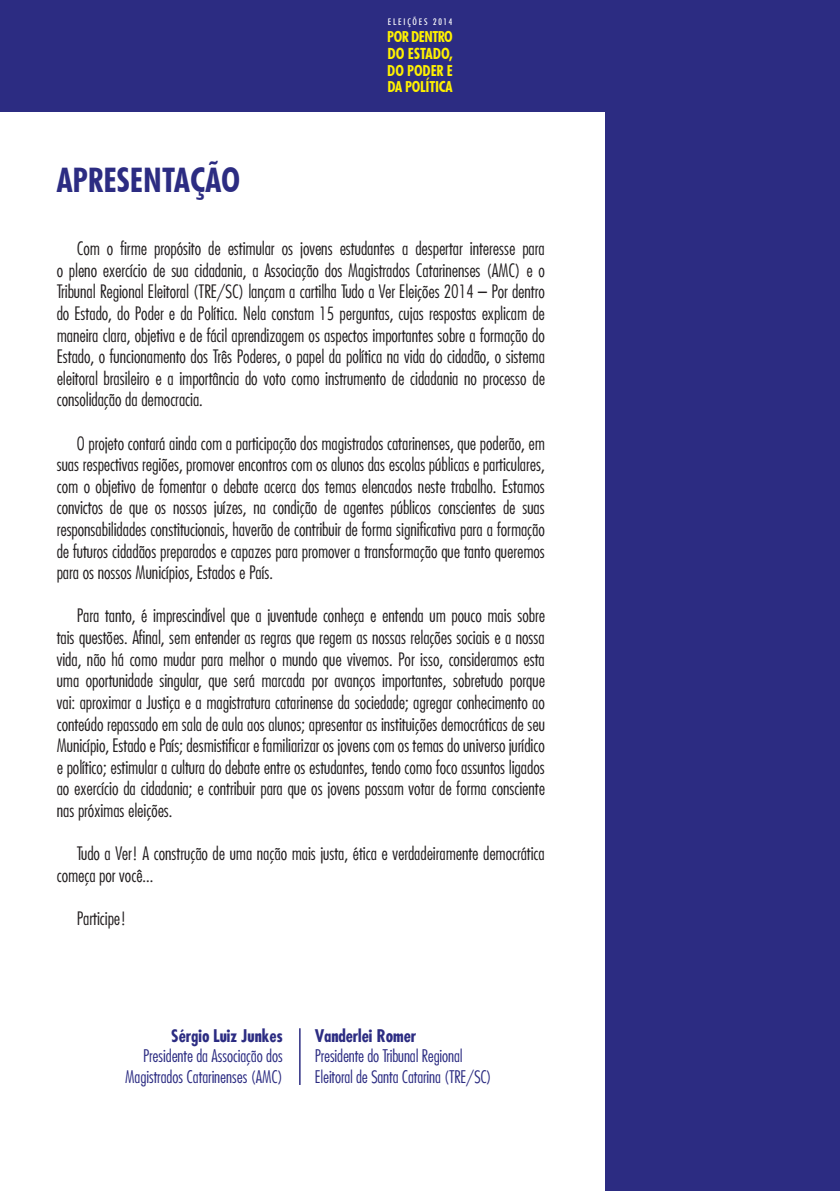
<style>
.page{position:relative;width:840px;height:1191px;background:#fff}
.page>*{position:absolute;margin:0;border:0;box-sizing:border-box;transform-origin:0 0}
.t1{font:700 condensed 33.8px "Futura BT";color:#2c2c82}
.t2{font:300 condensed 18px/21.6px "Futura";color:#231f20;text-align:justify}
.t3{font:300 condensed 17px/20.2px "Futura";letter-spacing:-.005em;color:#2c2c82;text-align:right}
.t4{font:700 condensed 17px "Futura";color:#2c2c82}
.t5{font:700 condensed 15.4px "Futura BT";color:#fff100}
.t6{font:700 condensed 15.2px "Futura BT";letter-spacing:-.015em;color:#fff100}
.t7{font:500 condensed 9.2px "Futura BT";letter-spacing:.195em;color:#fff}
</style>
<div class="page">
<div style="left:0;top:0;width:839px;height:112px;background:#2c2c82"></div>
<hr style="left:299px;top:1028px;width:1px;height:57px;background:#2c2c82">
<div style="left:605px;top:106px;width:234px;height:1085px;background:#2c2c82"></div>
<p class="t7" style="left:387px;top:16px;width:66px">ELEIÇÕES 2014</p>
<p class="t1" style="left:57px;top:159px;width:32px">APRESENTA</p>
<p class="t1" style="left:190px;top:159px;width:50px">ÇÃO</p>
<p class="t6" style="left:387px;top:28px;width:67px">POR DENTRO</p>
<p class="t5" style="left:387px;top:44px;width:67px">DO ESTADO,</p>
<p class="t6" style="left:387px;top:61px;width:67px">DO PODER E</p>
<p class="t6" style="left:387px;top:78px;width:67px">DA POLÍTICA</p>
<p class="t2" style="left:57px;top:237px;width:489px;text-indent:20px">Com o firme propósito de estimular os jovens estudantes a despertar interesse para o pleno exercício de sua cidadania, a Associação dos Magistrados Catarinenses (AMC) e o Tribunal Regional Eleitoral (TRE/SC) lançam a cartilha Tudo a Ver Eleições 2014 – Por dentro do Estado, do Poder e da Política. Nela constam 15 perguntas, cujas respostas explicam de maneira clara, objetiva e de fácil aprendizagem os aspectos importantes sobre a formação do Estado, o funcionamento dos Três Poderes, o papel da política na vida do cidadão, o sistema eleitoral brasileiro e a importância do voto como instrumento de cidadania no processo de consolidação da democracia.</p>
<p class="t2" style="left:57px;top:432px;width:489px;text-indent:20px">O projeto contará ainda com a participação dos magistrados catarinenses, que poderão, em suas respectivas regiões, promover encontros com os alunos das escolas públicas e particulares, com o objetivo de fomentar o debate acerca dos temas elencados neste trabalho. Estamos convictos de que os nossos juízes, na condição de agentes públicos conscientes de suas responsabilidades constitucionais, haverão de contribuir de forma significativa para a formação de futuros cidadãos preparados e capazes para promover a transformação que tanto queremos para os nossos Municípios, Estados e País.</p>
<p class="t2" style="left:57px;top:605px;width:489px;text-indent:20px">Para tanto, é imprescindível que a juventude conheça e entenda um pouco mais sobre tais questões. Afinal, sem entender as regras que regem as nossas relações sociais e a nossa vida, não há como mudar para melhor o mundo que vivemos. Por isso, consideramos esta uma oportunidade singular, que será marcada por avanços importantes, sobretudo porque vai: aproximar a Justiça e a magistratura catarinense da sociedade; agregar conhecimento ao conteúdo repassado em sala de aula aos alunos; apresentar as instituições democráticas de seu Município, Estado e País; desmistificar e familiarizar os jovens com os temas do universo jurídico e político; estimular a cultura do debate entre os estudantes, tendo como foco assuntos ligados ao exercício da cidadania; e contribuir para que os jovens possam votar de forma consciente nas próximas eleições.</p>
<p class="t2" style="left:57px;top:842px;width:489px;text-indent:20px">Tudo a Ver! A construção de uma nação mais justa, ética e verdadeiramente democrática começa por você...</p>
<p class="t2" style="left:77px;top:907px;width:51px">Participe!</p>
<p class="t4" style="left:171px;top:1024px;width:113px">Sérgio Luiz Junkes</p>
<p class="t3" style="left:125px;top:1045px;width:159px">Presidente da Associação dos<br>Magistrados Catarinenses (AMC)</p>
<p class="t4" style="left:315px;top:1024px;width:103px">Vanderlei Romer</p>
<p class="t3" style="left:315px;top:1045px;width:178px;text-align:left">Presidente do Tribunal Regional<br>Eleitoral de Santa Catarina (TRE/SC)</p>
</div>
